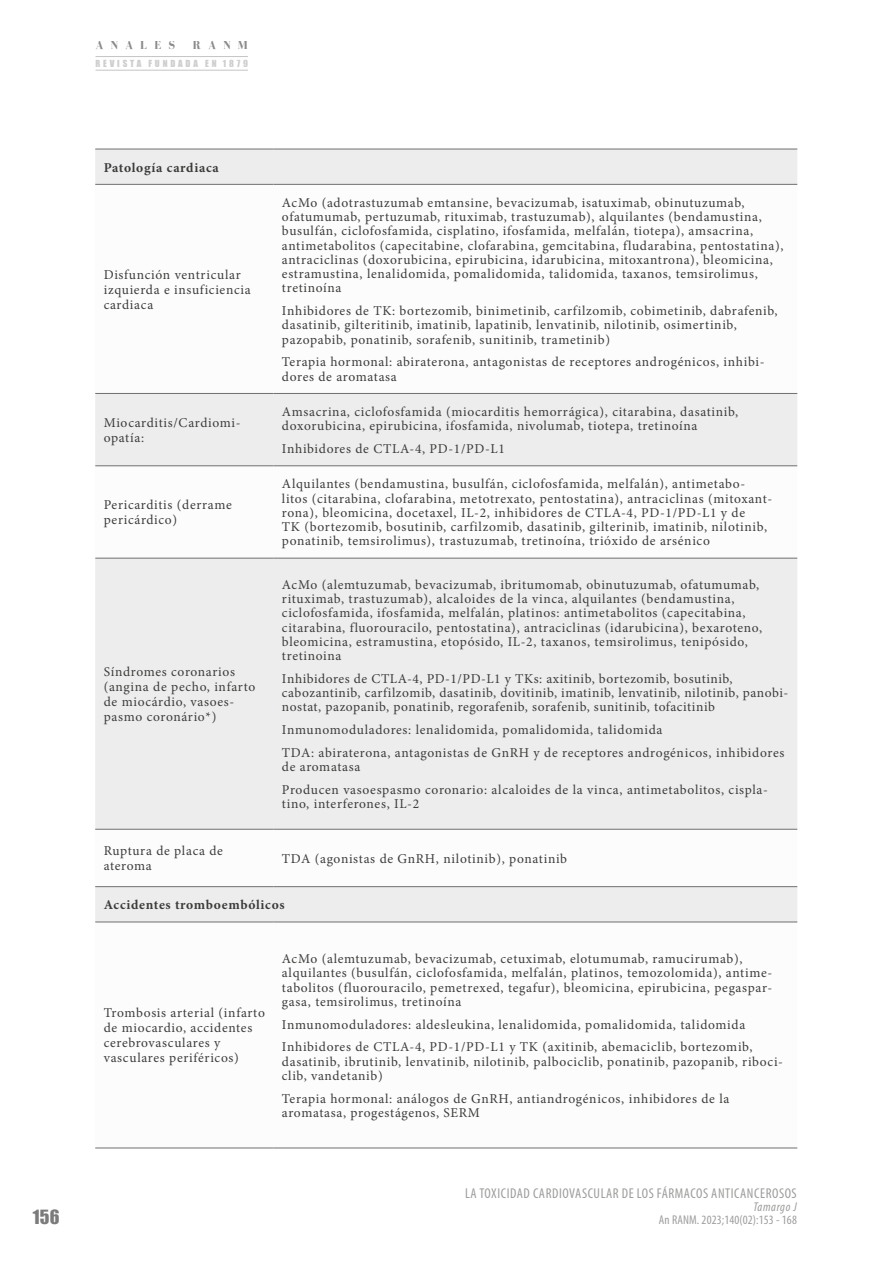
<style>
.page{position:relative;width:893px;height:1263px;background:#fff}
.page>*{position:absolute;margin:0;border:0;box-sizing:border-box;transform-origin:0 0}
.t1{font:18px "Impact";color:#7c7b7b}
.t2{font:condensed 14.25px "Myriad Pro";letter-spacing:.04em;color:#9d9d9c}
.Anales{font:13.5px/14.2px "Minion Pro";letter-spacing:.05em;color:#3c3c3b}
.Anales-2{font:700 13.5px "Minion Pro";letter-spacing:.05em;color:#3c3c3b}
.t3{font:condensed 12.75px "Myriad Pro";letter-spacing:.01em;color:#9d9d9c}
.t4{font:italic condensed 12.75px "Myriad Pro";letter-spacing:.05em;color:#9d9d9c}
.t5{font:700 12px "Bodoni FLF";letter-spacing:.6em;color:#3c3c3b}
.t6{font:9px "Impact";letter-spacing:.315em;color:#9d9d9c}
</style>
<div class="page">
<hr style="left:96px;top:56px;width:152px;height:1px;background:#9d9d9c">
<hr style="left:96px;top:70px;width:152px;height:1px;background:#9d9d9c">
<div style="left:95px;top:150px;width:702px;height:34px;background:#ededed"></div>
<svg style="left:95px;top:394px;width:702px;height:754px;fill:#ededed"></svg>
<hr style="left:95px;top:149px;width:178px;height:1px;background:#706f6f">
<hr style="left:273px;top:149px;width:524px;height:1px;background:#706f6f">
<hr style="left:95px;top:184px;width:178px;height:1px;background:#706f6f">
<hr style="left:273px;top:184px;width:524px;height:1px;background:#706f6f">
<hr style="left:95px;top:393px;width:178px;height:1px;background:#706f6f">
<hr style="left:273px;top:393px;width:524px;height:1px;background:#706f6f">
<hr style="left:95px;top:465px;width:178px;height:1px;background:#706f6f">
<hr style="left:273px;top:465px;width:524px;height:1px;background:#706f6f">
<hr style="left:95px;top:558px;width:178px;height:1px;background:#706f6f">
<hr style="left:273px;top:558px;width:524px;height:1px;background:#706f6f">
<hr style="left:95px;top:829px;width:178px;height:1px;background:#706f6f">
<hr style="left:273px;top:829px;width:524px;height:1px;background:#706f6f">
<hr style="left:95px;top:886px;width:178px;height:1px;background:#706f6f">
<hr style="left:273px;top:886px;width:524px;height:1px;background:#706f6f">
<hr style="left:95px;top:922px;width:178px;height:1px;background:#706f6f">
<hr style="left:273px;top:922px;width:524px;height:1px;background:#706f6f">
<hr style="left:95px;top:1148px;width:178px;height:1px;background:#706f6f">
<hr style="left:273px;top:1148px;width:524px;height:1px;background:#706f6f">
<p class="t5" style="left:96px;top:39px;width:81px">ANALES</p>
<p class="t5" style="left:193px;top:39px;width:57px">RANM</p>
<p class="t6" style="left:96px;top:56px;width:154px">REVISTA FUNDADA EN 1879</p>
<h1 class="t1" style="left:33px;top:1203px;width:29px">156</h1>
<p class="Anales-2" style="left:104px;top:158px;width:117px">Patología cardiaca</p>
<p class="Anales" style="left:104px;top:267px;width:148px;line-height:15px">Disfunción ventricular izquierda e insuficiencia cardiaca</p>
<p class="Anales" style="left:282px;top:196px;width:503px">AcMo (adotrastuzumab emtansine, bevacizumab, isatuximab, obinutuzumab, ofatumumab, pertuzumab, rituximab, trastuzumab), alquilantes (bendamustina, busulfán, ciclofosfamida, cisplatino, ifosfamida, melfalán, tiotepa), amsacrina, antimetabolitos (capecitabine, clofarabina, gemcitabina, fludarabina, pentostatina), antraciclinas (doxorubicina, epirubicina, idarubicina, mitoxantrona), bleomicina, estramustina, lenalidomida, pomalidomida, talidomida, taxanos, temsirolimus, tretinoína</p>
<p class="Anales" style="left:282px;top:304px;width:497px">Inhibidores de TK: bortezomib, binimetinib, carfilzomib, cobimetinib, dabrafenib, dasatinib, gilteritinib, imatinib, lapatinib, lenvatinib, nilotinib, osimertinib, pazopabib, ponatinib, sorafenib, sunitinib, trametinib)</p>
<p class="Anales" style="left:282px;top:355px;width:484px">Terapia hormonal: abiraterona, antagonistas de receptores androgénicos, inhibi&shy;dores de aromatasa</p>
<p class="Anales" style="left:104px;top:415px;width:138px;line-height:15px">Miocarditis/Cardiomi&shy;opatía:</p>
<p class="Anales" style="left:282px;top:405px;width:458px">Amsacrina, ciclofosfamida (miocarditis hemorrágica), citarabina, dasatinib, doxorubicina, epirubicina, ifosfamida, nivolumab, tiotepa, tretinoína</p>
<p class="Anales" style="left:282px;top:442px;width:224px">Inhibidores de CTLA-4, PD-1/PD-L1</p>
<p class="Anales" style="left:104px;top:498px;width:130px;line-height:15px">Pericarditis (derrame pericárdico)</p>
<p class="Anales" style="left:104px;top:664px;width:153px;line-height:15px">Síndromes coronarios (angina de pecho, infarto de miocárdio, vasoes&shy;pasmo coronário*)</p>
<p class="Anales" style="left:282px;top:477px;width:492px">Alquilantes (bendamustina, busulfán, ciclofosfamida, melfalán), antimetabo&shy;litos (citarabina, clofarabina, metotrexato, pentostatina), antraciclinas (mitoxant&shy;rona), bleomicina, docetaxel, IL-2, inhibidores de CTLA-4, PD-1/PD-L1 y de<br>TK (bortezomib, bosutinib, carfilzomib, dasatinib, gilterinib, imatinib, nilotinib, ponatinib, temsirolimus), trastuzumab, tretinoína, trióxido de arsénico</p>
<p class="Anales" style="left:282px;top:578px;width:482px">AcMo (alemtuzumab, bevacizumab, ibritumomab, obinutuzumab, ofatumumab, rituximab, trastuzumab), alcaloides de la vinca, alquilantes (bendamustina, ciclofosfamida, ifosfamida, melfalán, platinos: antimetabolitos (capecitabina, citarabina, fluorouracilo, pentostatina), antraciclinas (idarubicina), bexaroteno, bleomicina, estramustina, etopósido, IL-2, taxanos, temsirolimus, tenipósido, tretinoina</p>
<p class="Anales" style="left:282px;top:672px;width:508px">Inhibidores de CTLA-4, PD-1/PD-L1 y TKs: axitinib, bortezomib, bosutinib, cabozantinib, carfilzomib, dasatinib, dovitinib, imatinib, lenvatinib, nilotinib, panobi&shy;nostat, pazopanib, ponatinib, regorafenib, sorafenib, sunitinib, tofacitinib</p>
<p class="Anales" style="left:282px;top:723px;width:382px">Inmunomoduladores: lenalidomida, pomalidomida, talidomida</p>
<p class="Anales" style="left:282px;top:746px;width:504px">TDA: abiraterona, antagonistas de GnRH y de receptores androgénicos, inhibidores de aromatasa</p>
<p class="Anales" style="left:282px;top:783px;width:488px">Producen vasoespasmo coronario: alcaloides de la vinca, antimetabolitos, cispla&shy;tino, interferones, IL-2</p>
<p class="Anales" style="left:104px;top:844px;width:121px;line-height:15px">Ruptura de placa de ateroma</p>
<p class="Anales" style="left:282px;top:851px;width:287px">TDA (agonistas de GnRH, nilotinib), ponatinib</p>
<p class="Anales-2" style="left:104px;top:895px;width:182px">Accidentes tromboembólicos</p>
<p class="Anales" style="left:104px;top:1006px;width:163px;line-height:15px">Trombosis arterial (infarto de miocardio, accidentes cerebrovasculares y vasculares periféricos)</p>
<p class="Anales" style="left:282px;top:952px;width:492px">AcMo (alemtuzumab, bevacizumab, cetuximab, elotumumab, ramucirumab), alquilantes (busulfán, ciclofosfamida, melfalán, platinos, temozolomida), antime&shy;tabolitos (fluorouracilo, pemetrexed, tegafur), bleomicina, epirubicina, pegaspar&shy;gasa, temsirolimus, tretinoína</p>
<p class="Anales" style="left:282px;top:1017px;width:465px">Inmunomoduladores: aldesleukina, lenalidomida, pomalidomida, talidomida</p>
<p class="Anales" style="left:282px;top:1040px;width:503px">Inhibidores de CTLA-4, PD-1/PD-L1 y TK (axitinib, abemaciclib, bortezomib, dasatinib, ibrutinib, lenvatinib, nilotinib, palbociclib, ponatinib, pazopanib, riboci&shy;clib, vandetanib)</p>
<p class="Anales" style="left:282px;top:1091px;width:449px">Terapia hormonal: análogos de GnRH, antiandrogénicos, inhibidores de la aromatasa, progestágenos, SERM</p>
<p class="t2" style="left:465px;top:1184px;width:333px">LA TOXICIDAD CARDIOVASCULAR DE LOS FÁRMACOS ANTICANCEROSOS</p>
<p class="t4" style="left:753px;top:1199px;width:45px">Tamargo J</p>
<p class="t3" style="left:659px;top:1212px;width:139px">An RANM. 2023;140(02):153 - 168</p>
</div>
